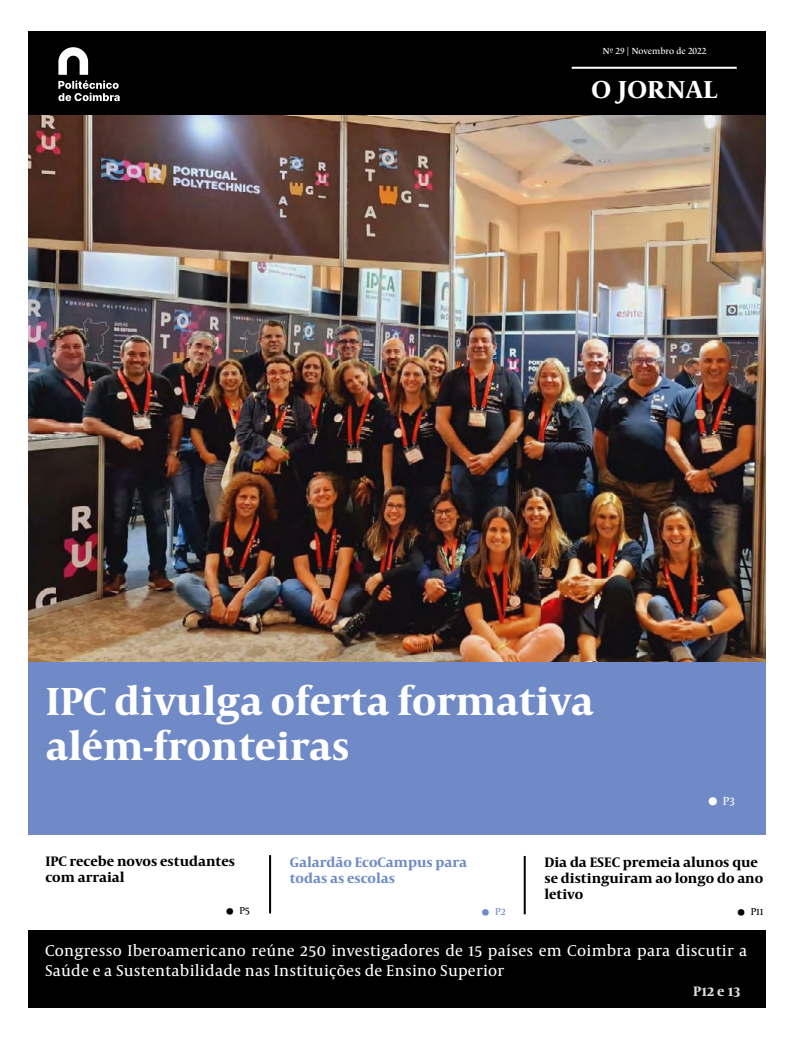
<style>
.page{position:relative;width:794px;height:1049px;background:#fff}
.page>*{position:absolute;margin:0;border:0;box-sizing:border-box;transform-origin:0 0}
.t1{font:60px "Capitolium News 2";color:#fff}
.t2{font:48px "Capitolium News 2";color:#000}
.t3{font:48px "Capitolium News 2";color:#6f8ac6}
.t4{font:700 40px/45px "Capitolium News 2";color:#fff}
.t5{font:700 25px "Le Monde Livre Cla Std";color:#fff}
.t6{font:16px/20px "Capitolium News 2";letter-spacing:.015em;color:#fff}
.t7{font:700 14px/16px "Capitolium News 2";color:#000}
.t8{font:700 14px/16px "Capitolium News 2";color:#6f8ac6}
.t9{font:700 14px "Capitolium News 2";color:#e0e0df}
.t10{font:12px "Capitolium News 2";color:#fff}
.t11{font:10.3px "Capitolium News 2";color:#000}
.t12{font:10.3px "Capitolium News 2";color:#6f8ac6}
.t13{font:9px "Le Monde Livre Cla Std";color:#fff}
</style>
<div class="page">
<img style="left:28px;top:115px;width:737px;height:547px">
<div style="left:28px;top:662px;width:737px;height:173px;background:#6f8ac6"></div>
<div style="left:28px;top:31px;width:737px;height:84px;background:#000"></div>
<div style="left:28px;top:926px;width:737px;height:81px;background:#000"></div>
<svg style="left:58px;top:47px;width:62px;height:54px"></svg>
<hr style="left:572px;top:67px;width:164px;height:2px;background:#fff">
<div style="left:20px;top:835px;width:750px;height:95px;background:#fff"></div>
<hr style="left:269px;top:855px;width:2px;height:58px;background:#000">
<hr style="left:524px;top:856px;width:2px;height:58px;background:#000">
<p class="t13" style="left:602px;top:46px;width:105px">Nº 29 | Novembro de 2022</p>
<h3 class="t5" style="left:591px;top:74px;width:128px">O JORNAL</h3>
<h3 class="t4" style="left:46px;top:676px;width:549px">IPC divulga oferta formativa além-fronteiras</h3>
<h1 class="t1" style="left:706px;top:742px;width:15px">.</h1>
<p class="t10" style="left:722px;top:792px;width:13px">P3</p>
<p class="t7" style="left:45px;top:852px;width:191px">IPC recebe novos estudantes com arraial</p>
<h2 class="t2" style="left:224px;top:864px;width:12px">.</h2>
<p class="t11" style="left:239px;top:903px;width:12px">P5</p>
<p class="t8" style="left:290px;top:853px;width:179px">Galardão EcoCampus para todas as escolas</p>
<h2 class="t3" style="left:480px;top:865px;width:12px">.</h2>
<p class="t12" style="left:495px;top:904px;width:12px">P2</p>
<p class="t7" style="left:544px;top:854px;width:220px">Dia da ESEC premeia alunos que se distinguiram ao longo do ano letivo</p>
<h2 class="t2" style="left:735px;top:865px;width:12px">.</h2>
<p class="t11" style="left:750px;top:905px;width:14px">P11</p>
<p class="t6" style="left:45px;top:940px;width:704px">Congresso Iberoamericano reúne 250 investigadores de 15 países em Coimbra para discutir a<br>Saúde e a Sustentabilidade nas Instituições de Ensino Superior</p>
<p class="t9" style="left:693px;top:981px;width:49px">P12 e 13</p>
</div>
